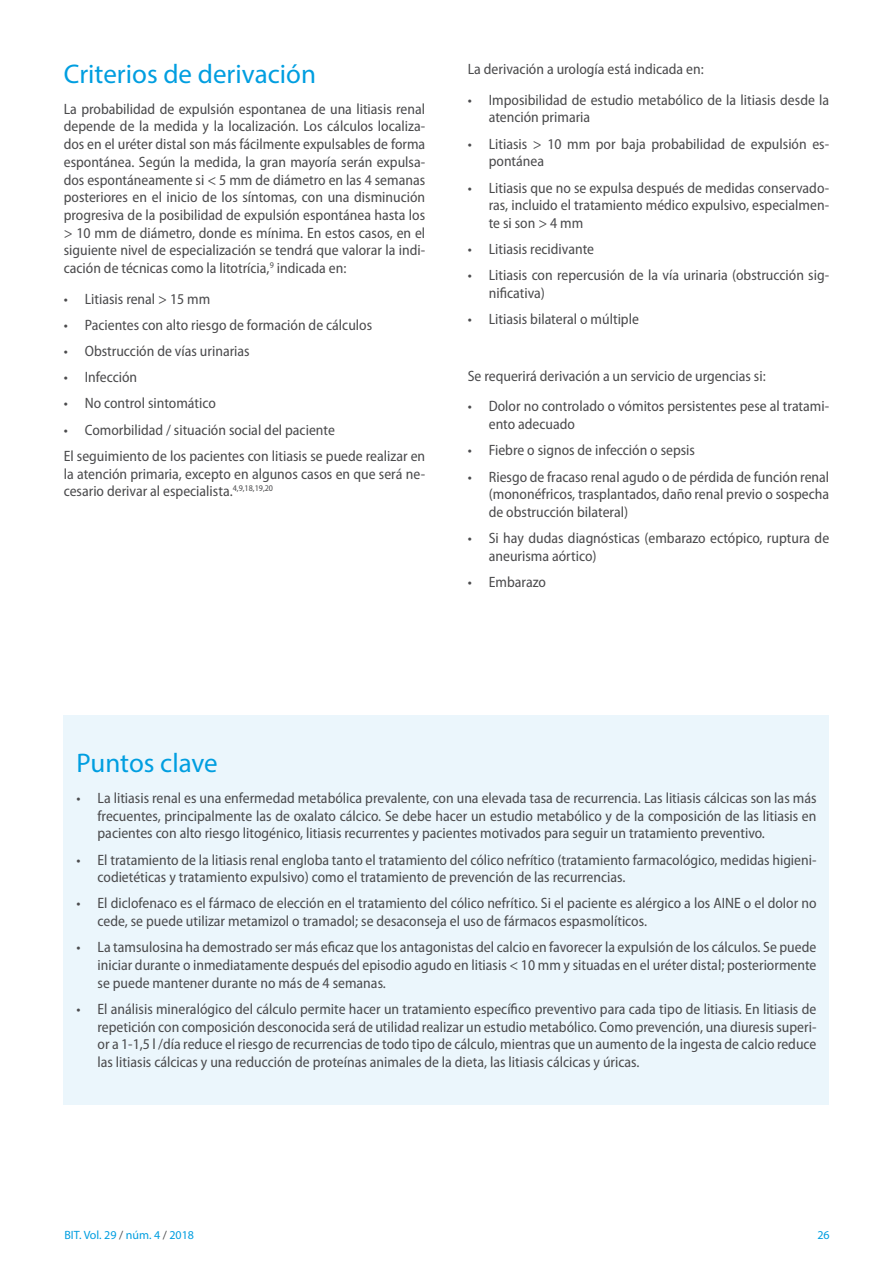
<style>
.page{position:relative;width:893px;height:1263px;background:#fff}
.page>*{position:absolute;margin:0;border:0;box-sizing:border-box;transform-origin:0 0}
.t1{font:27px "Myriad Pro";color:#009ee0}
.t2{font:semi-condensed 15px/17.7px "Myriad Pro";color:#4b4b4d}
.t3{font:12px "Myriad Pro";color:#009ee0}
.s1{color:#4b4b4d}
</style>
<div class="page">
<div style="left:64px;top:715px;width:765px;height:389px;background:#ebf6fc"></div>
<h1 class="t1" style="left:64px;top:58px;width:254px">Criterios de derivación</h1>
<p class="t2" style="left:64px;top:100px;width:363px;text-align:justify">La probabilidad de expulsión espontanea de una litiasis renal depende de la medida y la localización. Los cálculos localiza&shy;dos en el uréter distal son más fácilmente expulsables de forma espontánea. Según la medida, la gran mayoría serán expulsa&shy;dos espontáneamente si &lt; 5 mm de diámetro en las 4 semanas posteriores en el inicio de los síntomas, con una disminución progresiva de la posibilidad de expulsión espontánea hasta los &gt; 10 mm de diámetro, donde es mínima. En estos casos, en el siguiente nivel de especialización se tendrá que valorar la indi&shy;cación de técnicas como la litotrícia,<sup>9</sup> indicada en:</p>
<p class="t2" style="left:64px;top:290px;width:148px">• Litiasis renal &gt; 15 mm</p>
<p class="t2" style="left:64px;top:316px;width:310px">• Pacientes con alto riesgo de formación de cálculos</p>
<p class="t2" style="left:64px;top:342px;width:187px">• Obstrucción de vías urinarias</p>
<p class="t2" style="left:64px;top:369px;width:75px">• Infección</p>
<p class="t2" style="left:64px;top:395px;width:154px">• No control sintomático</p>
<p class="t2" style="left:64px;top:417px;width:363px;line-height:26.2px">• Comorbilidad / situación social del paciente<br>El seguimiento de los pacientes con litiasis se puede realizar en</p>
<p class="t2" style="left:64px;top:465px;width:363px">la atención primaria, excepto en algunos casos en que será ne&shy;cesario derivar al especialista.<sup>4,9,18,19,20</sup></p>
<p class="t2" style="left:468px;top:61px;width:237px">La derivación a urología está indicada en:</p>
<p class="t2" style="left:489px;top:91px;width:342px;text-indent:-21px">• Imposibilidad de estudio metabólico de la litiasis desde la atención primaria</p>
<p class="t2" style="left:489px;top:135px;width:342px;text-indent:-21px">• Litiasis &gt; 10 mm por baja probabilidad de expulsión es&shy;pontánea</p>
<p class="t2" style="left:489px;top:179px;width:342px;text-align:justify;text-indent:-21px">• Litiasis que no se expulsa después de medidas conservado&shy;ras, incluido el tratamiento médico expulsivo, especialmen&shy;te si son &gt; 4 mm</p>
<p class="t2" style="left:468px;top:241px;width:128px">• Litiasis recidivante</p>
<p class="t2" style="left:489px;top:267px;width:342px;text-indent:-21px">• Litiasis con repercusión de la vía urinaria (obstrucción sig&shy;nificativa)</p>
<p class="t2" style="left:468px;top:311px;width:173px">• Litiasis bilateral o múltiple</p>
<p class="t2" style="left:468px;top:367px;width:299px">Se requerirá derivación a un servicio de urgencias si:</p>
<p class="t2" style="left:489px;top:398px;width:342px;text-indent:-21px">• Dolor no controlado o vómitos persistentes pese al tratami&shy;ento adecuado</p>
<p class="t2" style="left:468px;top:442px;width:229px">• Fiebre o signos de infección o sepsis</p>
<p class="t2" style="left:489px;top:468px;width:342px;text-align:justify;text-indent:-21px">• Riesgo de fracaso renal agudo o de pérdida de función renal (mononéfricos, trasplantados, daño renal previo o sospecha de obstrucción bilateral)</p>
<p class="t2" style="left:489px;top:530px;width:342px;text-indent:-21px">• Si hay dudas diagnósticas (embarazo ectópico, ruptura de aneurisma aórtico)</p>
<p class="t2" style="left:468px;top:573px;width:80px">• Embarazo</p>
<h1 class="t1" style="left:77px;top:747px;width:143px">Puntos clave</h1>
<p class="t2" style="left:98px;top:789px;width:720px;text-align:justify;text-indent:-21px">• La litiasis renal es una enfermedad metabólica prevalente, con una elevada tasa de recurrencia. Las litiasis cálcicas son las más frecuentes, principalmente las de oxalato cálcico. Se debe hacer un estudio metabólico y de la composición de las litiasis en pacientes con alto riesgo litogénico, litiasis recurrentes y pacientes motivados para seguir un tratamiento preventivo.</p>
<p class="t2" style="left:98px;top:851px;width:720px;text-indent:-21px">• El tratamiento de la litiasis renal engloba tanto el tratamiento del cólico nefrítico (tratamiento farmacológico, medidas higieni&shy;codietéticas y tratamiento expulsivo) como el tratamiento de prevención de las recurrencias.</p>
<p class="t2" style="left:98px;top:895px;width:720px;text-indent:-21px">• El diclofenaco es el fármaco de elección en el tratamiento del cólico nefrítico. Si el paciente es alérgico a los AINE o el dolor no cede, se puede utilizar metamizol o tramadol; se desaconseja el uso de fármacos espasmolíticos.</p>
<p class="t2" style="left:98px;top:939px;width:720px;text-align:justify;text-indent:-21px">• La tamsulosina ha demostrado ser más eficaz que los antagonistas del calcio en favorecer la expulsión de los cálculos. Se puede iniciar durante o inmediatamente después del episodio agudo en litiasis &lt; 10 mm y situadas en el uréter distal; posteriormente se puede mantener durante no más de 4 semanas.</p>
<p class="t2" style="left:98px;top:1000px;width:720px;text-align:justify;text-indent:-21px">• El análisis mineralógico del cálculo permite hacer un tratamiento específico preventivo para cada tipo de litiasis. En litiasis de repetición con composición desconocida será de utilidad realizar un estudio metabólico. Como prevención, una diuresis superi&shy;or a 1-1,5 l /día reduce el riesgo de recurrencias de todo tipo de cálculo, mientras que un aumento de la ingesta de calcio reduce las litiasis cálcicas y una reducción de proteínas animales de la dieta, las litiasis cálcicas y úricas.</p>
<p class="t3" style="left:64px;top:1227px;width:131px">BIT. Vol. 29 <span class="s1">/</span> núm. 4 <span class="s1">/</span> 2018</p>
<p class="t3" style="left:817px;top:1227px;width:14px">26</p>
</div>
